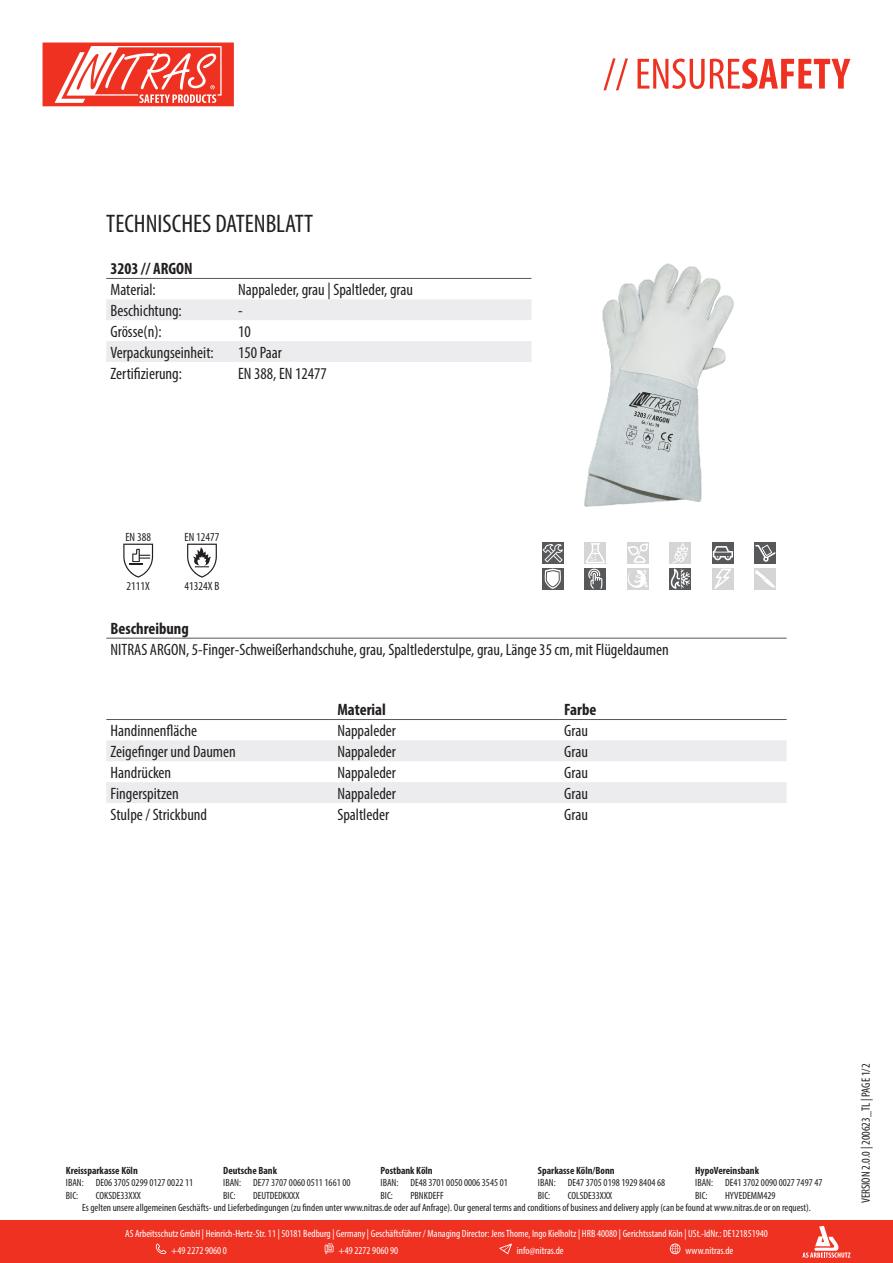
<style>
.page{position:relative;width:893px;height:1263px;background:#fff}
.page>*{position:absolute;margin:0;border:0;box-sizing:border-box;transform-origin:0 0}
.t1{font:condensed 25.5px "Myriad Pro";color:#231f20}
.t2{font:condensed 16.5px "Myriad Pro";color:#231f20}
.t3{font:700 condensed 16.5px "Myriad Pro";color:#231f20}
.t4{font:condensed 12px "Myriad Pro";color:#231f20}
.t5{font:condensed 10.5px/12.6px "Myriad Pro";color:#231f20}
.t6{font:condensed 10.5px/17px "Myriad Pro";color:#fff}
.t7{font:700 condensed 10.5px "Myriad Pro";color:#231f20}
</style>
<div class="page">
<svg style="left:603px;top:58px;width:247px;height:32px"></svg>
<svg style="left:43px;top:43px;width:191px;height:63px"></svg>
<div style="left:0;top:1220px;width:893px;height:43px;background:#ef3122"></div>
<svg style="left:802px;top:1226px;width:48px;height:32px"></svg>
<svg style="left:156px;top:1243px;width:10px;height:11px"></svg>
<svg style="left:325px;top:1243px;width:9px;height:11px"></svg>
<svg style="left:499px;top:1243px;width:13px;height:11px"></svg>
<svg style="left:670px;top:1243px;width:10px;height:11px"></svg>
<svg style="left:106px;top:299px;width:425px;height:63px"></svg>
<hr style="left:106px;top:278px;width:128px;height:1px;background:#57585a">
<hr style="left:234px;top:278px;width:297px;height:1px;background:#57585a">
<img style="left:531px;top:263px;width:203px;height:244px">
<svg style="left:123px;top:544px;width:30px;height:34px"></svg>
<svg style="left:187px;top:544px;width:30px;height:34px"></svg>
<div style="left:542px;top:542px;width:21px;height:22px;background:#57585a"></div>
<svg style="left:543px;top:544px;width:20px;height:18px"></svg>
<div style="left:585px;top:542px;width:21px;height:22px;background:#d5d5d6"></div>
<svg style="left:586px;top:543px;width:19px;height:20px"></svg>
<div style="left:627px;top:542px;width:21px;height:22px;background:#d5d5d6"></div>
<svg style="left:628px;top:543px;width:20px;height:20px"></svg>
<div style="left:670px;top:542px;width:21px;height:22px;background:#d5d5d6"></div>
<div style="left:712px;top:542px;width:21px;height:22px;background:#57585a"></div>
<svg style="left:713px;top:546px;width:20px;height:14px"></svg>
<div style="left:755px;top:542px;width:21px;height:22px;background:#57585a"></div>
<svg style="left:755px;top:545px;width:21px;height:17px"></svg>
<div style="left:542px;top:568px;width:21px;height:21px;background:#57585a"></div>
<svg style="left:544px;top:569px;width:17px;height:20px"></svg>
<div style="left:585px;top:568px;width:21px;height:21px;background:#57585a"></div>
<svg style="left:588px;top:569px;width:14px;height:20px"></svg>
<div style="left:627px;top:568px;width:21px;height:21px;background:#d5d5d6"></div>
<svg style="left:628px;top:569px;width:20px;height:19px"></svg>
<div style="left:670px;top:568px;width:21px;height:21px;background:#57585a"></div>
<svg style="left:670px;top:543px;width:20px;height:46px"></svg>
<div style="left:712px;top:568px;width:21px;height:21px;background:#d5d5d6"></div>
<svg style="left:714px;top:569px;width:17px;height:20px"></svg>
<div style="left:755px;top:568px;width:21px;height:21px;background:#d5d5d6"></div>
<svg style="left:755px;top:570px;width:20px;height:18px"></svg>
<hr style="left:106px;top:638px;width:681px;height:1px;background:#57585a">
<svg style="left:106px;top:740px;width:681px;height:63px"></svg>
<hr style="left:106px;top:719px;width:227px;height:1px;background:#57585a">
<hr style="left:333px;top:719px;width:227px;height:1px;background:#57585a">
<hr style="left:560px;top:719px;width:227px;height:1px;background:#57585a">
<p class="t1" style="left:106px;top:208px;width:208px">TECHNISCHES DATENBLATT</p>
<p class="t3" style="left:111px;top:258px;width:84px">3203 // ARGON</p>
<p class="t2" style="left:111px;top:280px;width:47px">Material:</p>
<p class="t2" style="left:238px;top:280px;width:177px">Nappaleder, grau | Spaltleder, grau</p>
<p class="t2" style="left:111px;top:300px;width:73px">Beschichtung:</p>
<p class="t2" style="left:238px;top:300px;width:6px">-</p>
<p class="t2" style="left:111px;top:321px;width:53px">Grösse(n):</p>
<p class="t2" style="left:238px;top:321px;width:14px">10</p>
<p class="t2" style="left:111px;top:342px;width:105px">Verpackungseinheit:</p>
<p class="t2" style="left:238px;top:342px;width:45px">150 Paar</p>
<p class="t2" style="left:111px;top:363px;width:73px">Zertifizierung:</p>
<p class="t2" style="left:238px;top:363px;width:90px">EN 388, EN 12477</p>
<p class="t4" style="left:125px;top:529px;width:27px">EN 388</p>
<p class="t4" style="left:185px;top:529px;width:36px">EN 12477</p>
<p class="t4" style="left:127px;top:578px;width:25px">2111X</p>
<p class="t4" style="left:185px;top:578px;width:36px">41324X B</p>
<p class="t3" style="left:111px;top:618px;width:80px">Beschreibung</p>
<p class="t2" style="left:111px;top:639px;width:560px">NITRAS ARGON, 5-Finger-Schweißerhandschuhe, grau, Spaltlederstulpe, grau, Länge 35 cm, mit Flügeldaumen</p>
<p class="t3" style="left:337px;top:699px;width:50px">Material</p>
<p class="t3" style="left:564px;top:699px;width:34px">Farbe</p>
<p class="t2" style="left:111px;top:721px;width:88px">Handinnenfläche</p>
<p class="t2" style="left:337px;top:721px;width:60px">Nappaleder</p>
<p class="t2" style="left:564px;top:721px;width:25px">Grau</p>
<p class="t2" style="left:111px;top:742px;width:127px">Zeigefinger und Daumen</p>
<p class="t2" style="left:337px;top:742px;width:60px">Nappaleder</p>
<p class="t2" style="left:564px;top:742px;width:25px">Grau</p>
<p class="t2" style="left:111px;top:762px;width:62px">Handrücken</p>
<p class="t2" style="left:337px;top:762px;width:60px">Nappaleder</p>
<p class="t2" style="left:564px;top:762px;width:25px">Grau</p>
<p class="t2" style="left:111px;top:783px;width:70px">Fingerspitzen</p>
<p class="t2" style="left:337px;top:783px;width:60px">Nappaleder</p>
<p class="t2" style="left:564px;top:783px;width:25px">Grau</p>
<p class="t2" style="left:111px;top:804px;width:98px">Stulpe / Strickbund</p>
<p class="t2" style="left:337px;top:804px;width:53px">Spaltleder</p>
<p class="t2" style="left:564px;top:804px;width:25px">Grau</p>
<p class="t7" style="left:66px;top:1164px;width:73px">Kreissparkasse Köln</p>
<p class="t7" style="left:223px;top:1164px;width:55px">Deutsche Bank</p>
<p class="t7" style="left:381px;top:1164px;width:54px">Postbank Köln</p>
<p class="t7" style="left:538px;top:1164px;width:78px">Sparkasse Köln/Bonn</p>
<p class="t7" style="left:695px;top:1164px;width:65px">HypoVereinsbank</p>
<p class="t5" style="left:66px;top:1176px;width:19px">IBAN:<br>BIC:</p>
<p class="t5" style="left:96px;top:1176px;width:99px">DE06 3705 0299 0127 0022 11<br>COKSDE33XXX</p>
<p class="t5" style="left:223px;top:1176px;width:19px">IBAN:<br>BIC:</p>
<p class="t5" style="left:253px;top:1176px;width:99px">DE77 3707 0060 0511 1661 00<br>DEUTDEDKXXX</p>
<p class="t5" style="left:381px;top:1176px;width:19px">IBAN:<br>BIC:</p>
<p class="t5" style="left:410px;top:1176px;width:99px">DE48 3701 0050 0006 3545 01<br>PBNKDEFF</p>
<p class="t5" style="left:538px;top:1176px;width:19px">IBAN:<br>BIC:</p>
<p class="t5" style="left:568px;top:1176px;width:99px">DE47 3705 0198 1929 8404 68<br>COLSDE33XXX</p>
<p class="t5" style="left:695px;top:1176px;width:19px">IBAN:<br>BIC:</p>
<p class="t5" style="left:725px;top:1176px;width:99px">DE41 3702 0090 0027 7497 47</p>
<p class="t5" style="left:725px;top:1189px;width:52px">HYVEDEMM429</p>
<p class="t5" style="left:82px;top:1201px;width:730px">Es gelten unsere allgemeinen Geschäfts- und Lieferbedingungen (zu finden unter www.nitras.de oder auf Anfrage). Our general terms and conditions of business and delivery apply (can be found at www.nitras.de or on request).</p>
<p class="t6" style="left:171px;top:1225px;width:598px;text-indent:-46px">AS Arbeitsschutz GmbH | Heinrich-Hertz-Str. 11 | 50181 Bedburg | Germany | Geschäftsführer / Managing Director: Jens Thome, Ingo Kielholtz | HRB 40080 | Gerichtsstand Köln | USt.-IdNr.: DE121851940 +49 2272 9060 0</p>
<p class="t6" style="left:338px;top:1242px;width:61px">+49 2272 9060 90</p>
<p class="t6" style="left:517px;top:1242px;width:48px">info@nitras.de</p>
<p class="t6" style="left:685px;top:1242px;width:49px">www.nitras.de</p>
<p class="t4" style="left:859px;top:1203px;width:141px;rotate:-90deg">VERSION 2.0.0 | 200623_TL | PAGE 1/2</p>
</div>
